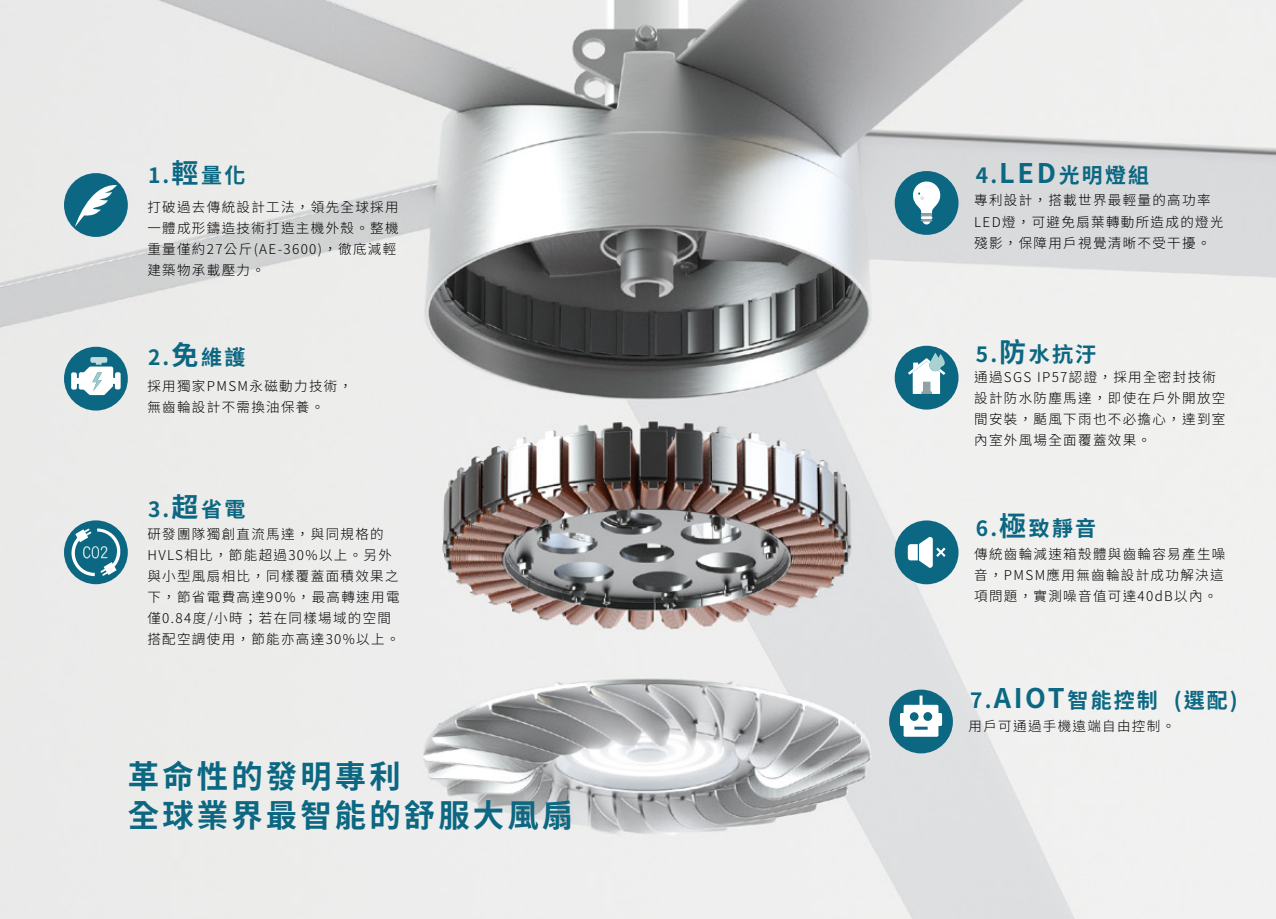
<style>
.page{position:relative;width:1276px;height:919px;background:#fff}
.page>*{position:absolute;margin:0;border:0;box-sizing:border-box;transform-origin:0 0}
.t1{font:700 31.8px/38.1px "Noto Sans CJ Ktc";letter-spacing:.1em;color:#0b6782}
.t2{font:700 21px "Noto Sans CJ Ktc";letter-spacing:.1em;color:#0b6782}
.t3{font:300 13.5px/21px "Noto Sans CJ Ktc";letter-spacing:.1em;color:#000}
.s1{font-size:27px}
</style>
<div class="page">
<img style="left:0;top:0;width:1276px;height:918px">
<div style="left:894px;top:171px;width:64px;height:64px;background:#0b6782;border-radius:50%"></div>
<svg style="left:913px;top:181px;width:27px;height:43px"></svg>
<div style="left:64px;top:520px;width:64px;height:64px;background:#0b6782;border-radius:50%"></div>
<svg style="left:70px;top:528px;width:51px;height:48px"></svg>
<div style="left:64px;top:173px;width:64px;height:64px;background:#0b6782;border-radius:50%"></div>
<svg style="left:75px;top:185px;width:42px;height:42px"></svg>
<div style="left:894px;top:346px;width:64px;height:63px;background:#0b6782;border-radius:50%"></div>
<svg style="left:908px;top:352px;width:37px;height:42px"></svg>
<div style="left:64px;top:347px;width:64px;height:63px;background:#0b6782;border-radius:50%"></div>
<svg style="left:71px;top:357px;width:50px;height:38px"></svg>
<div style="left:889px;top:689px;width:64px;height:64px;background:#0b6782;border-radius:50%"></div>
<svg style="left:900px;top:695px;width:42px;height:41px"></svg>
<div style="left:894px;top:520px;width:64px;height:64px;background:#0b6782;border-radius:50%"></div>
<svg style="left:908px;top:537px;width:37px;height:31px"></svg>
<h2 class="t2" style="left:148px;top:164px;width:99px">1.<span class="s1">輕</span>量化</h2>
<h2 class="t2" style="left:976px;top:164px;width:175px">4.<span class="s1">LED</span>光明燈組</h2>
<p class="t3" style="left:147px;top:197px;width:253px">打破過去傳統設計工法，領先全球採用一體成形鑄造技術打造主機外殼。整機重量僅約27公斤(AE-3600)，徹底減輕建築物承載壓力。</p>
<p class="t3" style="left:974px;top:190px;width:251px">專利設計，搭載世界最輕量的高功率<br>LED燈，可避免扇葉轉動所造成的燈光殘影，保障用戶視覺清晰不受干擾。</p>
<h2 class="t2" style="left:148px;top:345px;width:99px">2.<span class="s1">免</span>維護</h2>
<p class="t3" style="left:147px;top:375px;width:206px">採用獨家PMSM永磁動力技術，無齒輪設計不需換油保養。</p>
<h2 class="t2" style="left:148px;top:497px;width:99px">3.<span class="s1">超</span>省電</h2>
<p class="t3" style="left:147px;top:524px;width:254px">研發團隊獨創直流馬達，與同規格的<br>HVLS相比，節能超過30%以上。另外與小型風扇相比，同樣覆蓋面積效果之下，節省電費高達90%，最高轉速用電僅0.84度/小時；若在同樣場域的空間搭配空調使用，節能亦高達30%以上。</p>
<h1 class="t1" style="left:128px;top:758px;width:447px">革命性的發明專利<br>全球業界最智能的舒服大風扇</h1>
<h2 class="t2" style="left:976px;top:342px;width:122px">5.<span class="s1">防</span>水抗汙</h2>
<p class="t3" style="left:974px;top:366px;width:253px">通過SGS IP57認證，採用全密封技術設計防水防塵馬達，即使在戶外開放空間安裝，颳風下雨也不必擔心，達到室內室外風場全面覆蓋效果。</p>
<h2 class="t2" style="left:976px;top:516px;width:122px">6.<span class="s1">極</span>致靜音</h2>
<p class="t3" style="left:974px;top:544px;width:253px">傳統齒輪減速箱殼體與齒輪容易產生噪音，PMSM應用無齒輪設計成功解決這項問題，實測噪音值可達40dB以內。</p>
<h2 class="t2" style="left:970px;top:689px;width:269px">7.<span class="s1">AIOT</span>智能控制 (選配)</h2>
<p class="t3" style="left:968px;top:715px;width:208px">用戶可通過手機遠端自由控制。</p>
</div>
